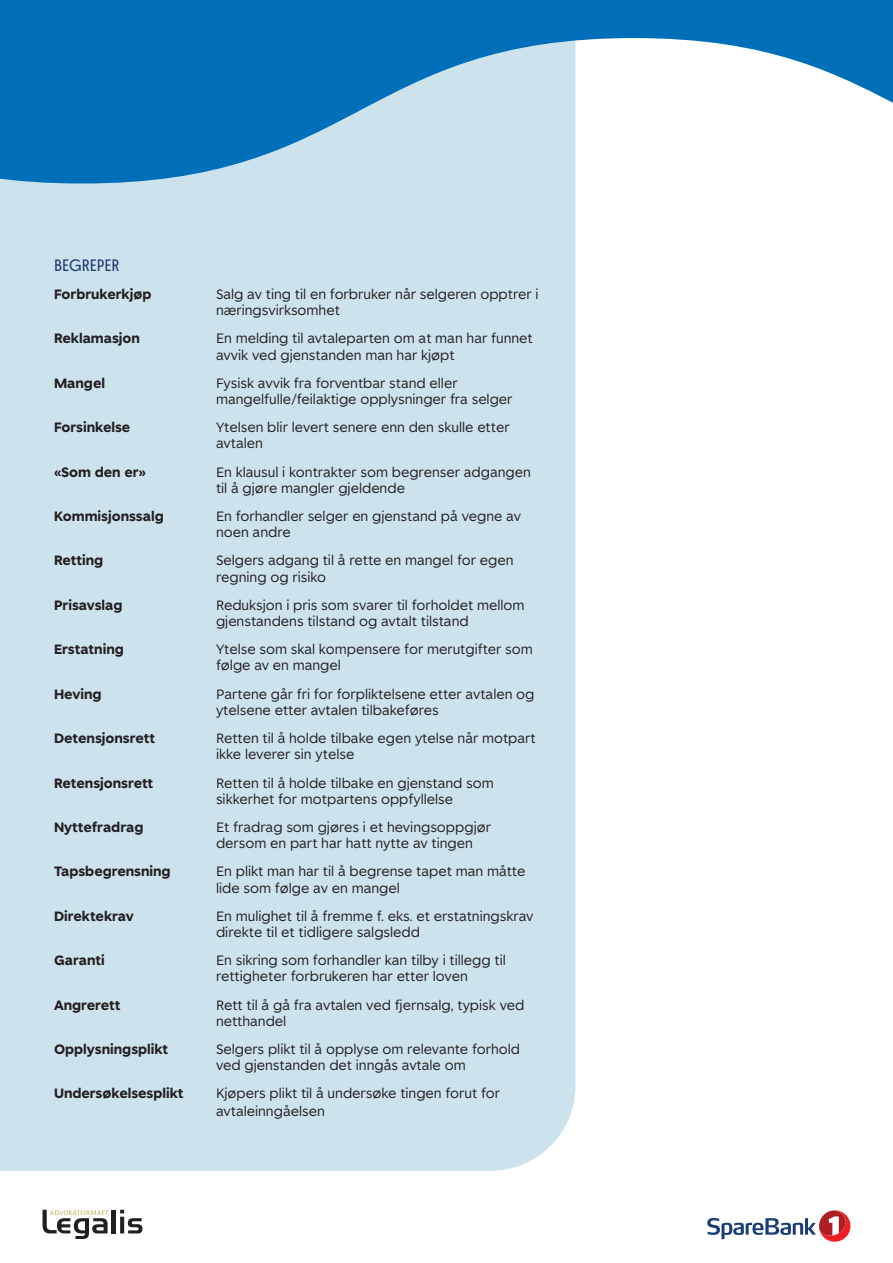
<style>
.page{position:relative;width:893px;height:1263px;background:#fff}
.page>*{position:absolute;margin:0;border:0;box-sizing:border-box;transform-origin:0 0}
.t1{font:16.5px "Spare Bank 1 Title";color:#203a6f}
.t2{font:13.5px/16.2px "Spare Bank 1";color:#231f20}
.t3{font:700 13.5px "Spare Bank 1";color:#231f20}
</style>
<div class="page">
<svg style="left:43px;top:1210px;width:66px;height:29px"></svg>
<hr style="left:112px;top:1210px;width:4px;height:23px;background:#231f20">
<svg style="left:120px;top:1210px;width:22px;height:23px"></svg>
<svg style="left:707px;top:1210px;width:143px;height:32px"></svg>
<div style="left:0;top:184px;width:575px;height:987px;background:#cce3ed"></div>
<svg style="left:0;top:0;width:893px;height:184px;fill:#006fb9"></svg>
<p class="t1" style="left:54px;top:254px;width:67px">BEGREPER</p>
<p class="t3" style="left:54px;top:285px;width:99px">Forbrukerkjøp</p>
<p class="t2" style="left:216px;top:286px;width:324px">Salg av ting til en forbruker når selgeren opptrer i næringsvirksomhet</p>
<p class="t3" style="left:54px;top:330px;width:87px">Reklamasjon</p>
<p class="t2" style="left:216px;top:330px;width:318px">En melding til avtaleparten om at man har funnet avvik ved gjenstanden man har kjøpt</p>
<p class="t3" style="left:54px;top:374px;width:53px">Mangel</p>
<p class="t2" style="left:216px;top:374px;width:298px">Fysisk avvik fra forventbar stand eller mangelfulle/feilaktige opplysninger fra selger</p>
<p class="t3" style="left:54px;top:419px;width:78px">Forsinkelse</p>
<p class="t2" style="left:216px;top:419px;width:295px">Ytelsen blir levert senere enn den skulle etter avtalen</p>
<p class="t3" style="left:54px;top:463px;width:93px">«Som den er»</p>
<p class="t2" style="left:216px;top:463px;width:316px">En klausul i kontrakter som begrenser adgangen til å gjøre mangler gjeldende</p>
<p class="t3" style="left:54px;top:507px;width:111px">Kommisjonssalg</p>
<p class="t2" style="left:216px;top:508px;width:307px">En forhandler selger en gjenstand på vegne av noen andre</p>
<p class="t3" style="left:54px;top:552px;width:51px">Retting</p>
<p class="t2" style="left:216px;top:552px;width:299px">Selgers adgang til å rette en mangel for egen regning og risiko</p>
<p class="t3" style="left:54px;top:596px;width:70px">Prisavslag</p>
<p class="t2" style="left:216px;top:596px;width:310px">Reduksjon i pris som svarer til forholdet mellom gjenstandens tilstand og avtalt tilstand</p>
<p class="t3" style="left:54px;top:641px;width:71px">Erstatning</p>
<p class="t2" style="left:216px;top:641px;width:318px">Ytelse som skal kompensere for merutgifter som følge av en mangel</p>
<p class="t3" style="left:54px;top:685px;width:49px">Heving</p>
<p class="t2" style="left:216px;top:685px;width:320px">Partene går fri for forpliktelsene etter avtalen og ytelsene etter avtalen tilbakeføres</p>
<p class="t3" style="left:54px;top:729px;width:102px">Detensjonsrett</p>
<p class="t2" style="left:216px;top:730px;width:321px">Retten til å holde tilbake egen ytelse når motpart ikke leverer sin ytelse</p>
<p class="t3" style="left:54px;top:774px;width:101px">Retensjonsrett</p>
<p class="t2" style="left:216px;top:774px;width:279px">Retten til å holde tilbake en gjenstand som sikkerhet for motpartens oppfyllelse</p>
<p class="t3" style="left:54px;top:818px;width:91px">Nyttefradrag</p>
<p class="t2" style="left:216px;top:818px;width:276px">Et fradrag som gjøres i et hevingsoppgjør dersom en part har hatt nytte av tingen</p>
<p class="t3" style="left:54px;top:863px;width:118px">Tapsbegrensning</p>
<p class="t2" style="left:216px;top:863px;width:311px">En plikt man har til å begrense tapet man måtte lide som følge av en mangel</p>
<p class="t3" style="left:54px;top:907px;width:81px">Direktekrav</p>
<p class="t2" style="left:216px;top:907px;width:319px">En mulighet til å fremme f. eks. et erstatningskrav direkte til et tidligere salgsledd</p>
<p class="t3" style="left:54px;top:951px;width:52px">Garanti</p>
<p class="t2" style="left:216px;top:952px;width:291px">En sikring som forhandler kan tilby i tillegg til rettigheter forbrukeren har etter loven</p>
<p class="t3" style="left:54px;top:996px;width:68px">Angrerett</p>
<p class="t2" style="left:216px;top:996px;width:310px">Rett til å gå fra avtalen ved fjernsalg, typisk ved netthandel</p>
<p class="t3" style="left:54px;top:1040px;width:116px">Opplysningsplikt</p>
<p class="t2" style="left:216px;top:1040px;width:306px">Selgers plikt til å opplyse om relevante forhold ved gjenstanden det inngås avtale om</p>
<p class="t3" style="left:54px;top:1085px;width:131px">Undersøkelsesplikt</p>
<p class="t2" style="left:216px;top:1084px;width:286px;line-height:18px">Kjøpers plikt til å undersøke tingen forut for avtaleinngåelsen</p>
</div>
